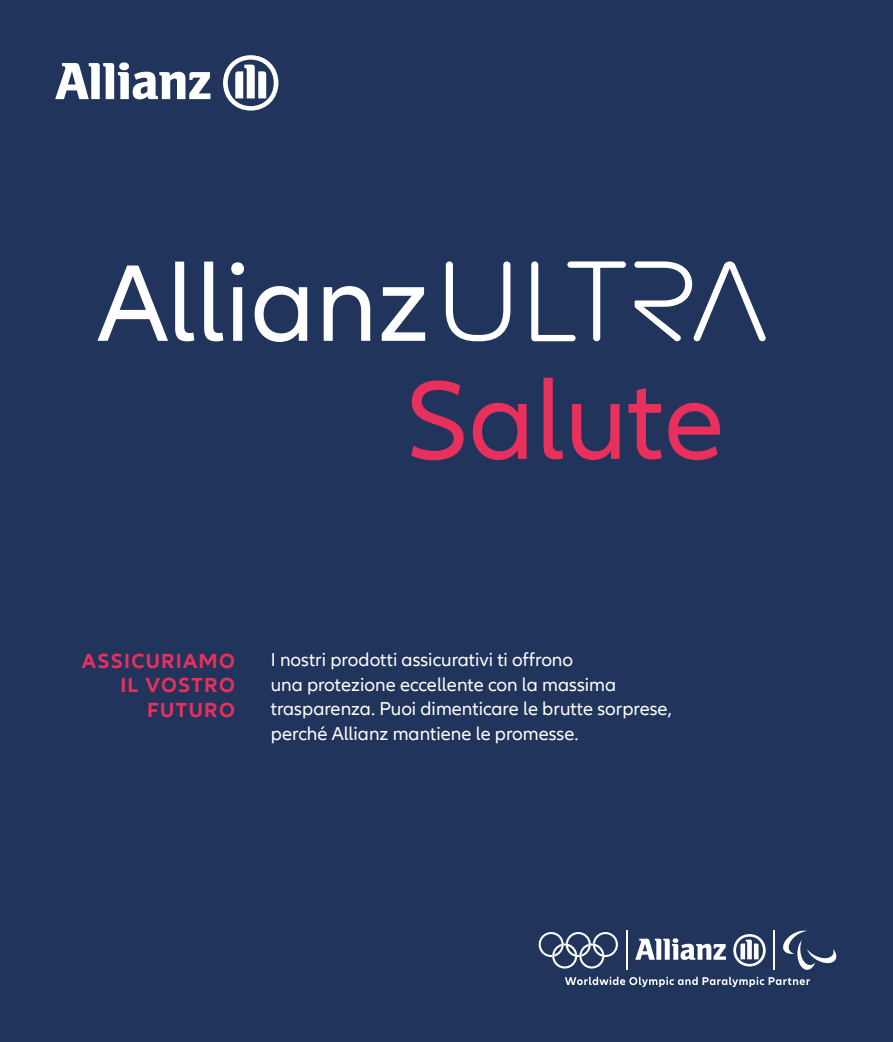
<style>
.page{position:relative;width:893px;height:1042px;background:#21345c}
.page>*{position:absolute;margin:0;border:0;box-sizing:border-box;transform-origin:0 0}
.t1{font:115.5px "Allianz Neo";color:#e7305c}
.t2{font:112.88px "Allianz Neo";color:#fff}
.t3{font:700 21px/24.5px "Allianz Neo";letter-spacing:.06em;color:#e7305c;text-align:right}
.t4{font:19.25px/24.5px "Allianz Neo";color:#fff}
</style>
<div class="page">
<svg style="left:55px;top:62px;width:155px;height:37px"></svg>
<svg style="left:223px;top:55px;width:55px;height:56px"></svg>
<svg style="left:783px;top:930px;width:53px;height:40px"></svg>
<svg style="left:635px;top:938px;width:91px;height:22px"></svg>
<svg style="left:733px;top:934px;width:33px;height:32px"></svg>
<svg style="left:539px;top:932px;width:79px;height:36px"></svg>
<hr style="left:626px;top:930px;width:1px;height:40px;background:#fff">
<hr style="left:774px;top:930px;width:1px;height:40px;background:#fff">
<svg style="left:565px;top:976px;width:245px;height:11px"></svg>
<svg style="left:446px;top:261px;width:64px;height:80px"></svg>
<svg style="left:531px;top:261px;width:95px;height:80px"></svg>
<svg style="left:634px;top:261px;width:132px;height:80px"></svg>
<h2 class="t2" style="left:97px;top:239px;width:334px">Allianz</h2>
<h1 class="t1" style="left:405px;top:355px;width:321px">Salute</h1>
<p class="t3" style="left:82px;top:649px;width:154px">ASSICURIAMO<br>IL VOSTRO<br>FUTURO</p>
<p class="t4" style="left:271px;top:648px;width:402px">I nostri prodotti assicurativi ti offrono<br>una protezione eccellente con la massima trasparenza. Puoi dimenticare le brutte sorprese, perché Allianz mantiene le promesse.</p>
</div>
